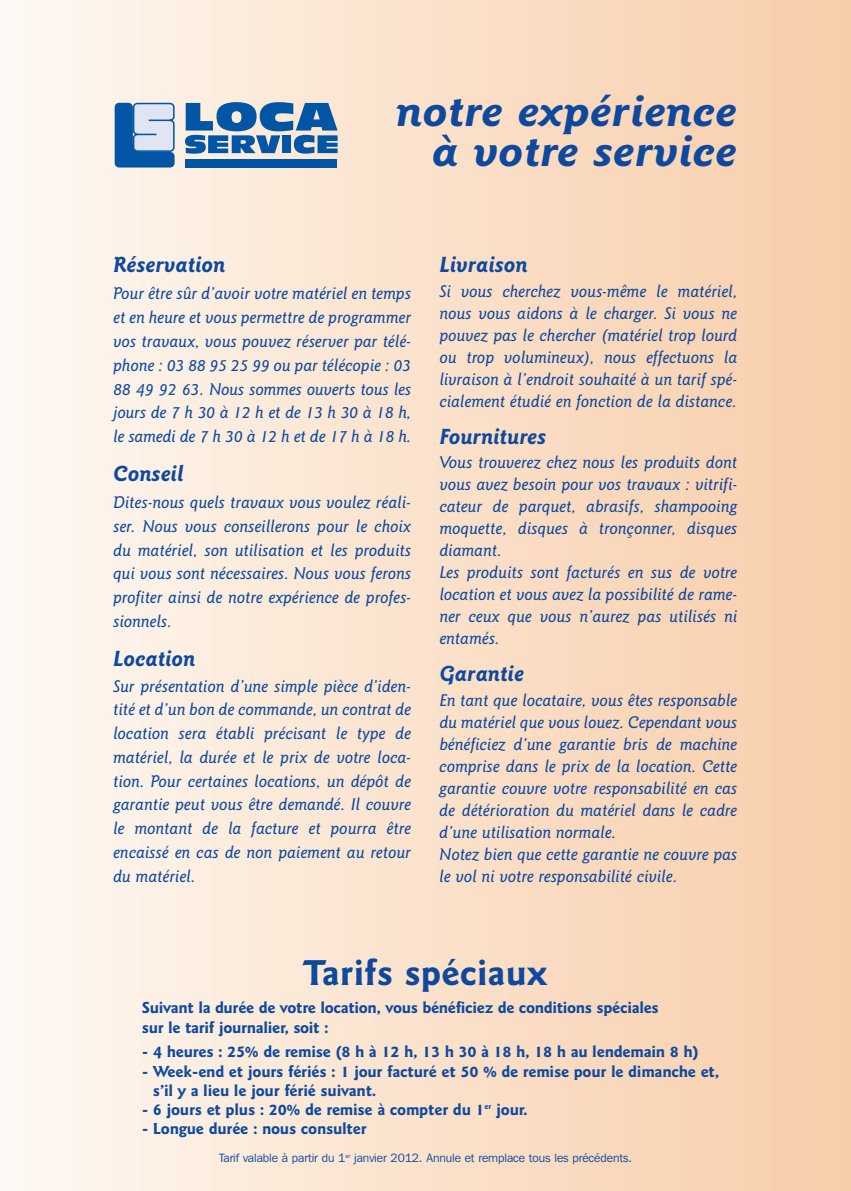
<style>
.page{position:relative;width:851px;height:1191px;background:#fff}
.page>*{position:absolute;margin:0;border:0;box-sizing:border-box;transform-origin:0 0}
.t1{font:italic 700 43.2px/40px "Goudy Sans IT Cby BT";color:#0f499d;text-align:right;scale:1.11 1}
.t2{font:700 36px "Goudy Sans IT Cby BT";color:#0f499d}
.t3{font:italic 700 22px "Goudy Sans IT Cby BT";color:#0f499d}
.t4{font:italic 500 17px/22px "Goudy Sans IT Cby BT";color:#0f499d;text-align:justify}
.t5{font:700 16px/19.2px "Goudy Sans IT Cby BT";letter-spacing:-.02em;color:#0f499d}
.t6{font:12px "Franklin Gothic IT Cby BT";letter-spacing:-.005em;color:#0f499d}
</style>
<div class="page">
<div style="left:0;top:0;width:850px;height:1191px;background:linear-gradient(to right,#fef8f3,#f8cda8)"></div>
<svg style="left:115px;top:102px;width:60px;height:65px;background:#6997c8"></svg>
<div style="left:185px;top:159px;width:152px;height:8px;background:#0155a5"></div>
<svg style="left:185px;top:102px;width:152px;height:52px;background:#5c8bb8"></svg>
<h1 class="t1" style="left:396px;top:94px;width:308px">notre expérience à votre service</h1>
<p class="t3" style="left:113px;top:256px;width:114px">Réservation</p>
<p class="t4" style="left:113px;top:283px;width:299px;line-height:23.8px">Pour être sûr d’avoir votre matériel en temps et en heure et vous permettre de programmer vos travaux, vous pouvez réserver par télé&shy;phone : 03 88 95 25 99 ou par télécopie : 03<br>88 49 92 63. Nous sommes ouverts tous les joursde7h30à12hetde13h30à18h, lesamedide7h30à12hetde17hà18h.</p>
<p class="t3" style="left:113px;top:464px;width:72px">Conseil</p>
<p class="t4" style="left:113px;top:491px;width:299px;line-height:23.8px">Dites-nous quels travaux vous voulez réali&shy;ser. Nous vous conseillerons pour le choix du matériel, son utilisation et les produits qui vous sont nécessaires. Nous vous ferons profiter ainsi de notre expérience de profes&shy;sionnels.</p>
<p class="t3" style="left:113px;top:649px;width:84px">Location</p>
<p class="t4" style="left:113px;top:675px;width:299px;line-height:23.8px">Sur présentation d’une simple pièce d’iden&shy;tité et d’un bon de commande, un contrat de location sera établi précisant le type de matériel, la durée et le prix de votre loca&shy;tion. Pour certaines locations, un dépôt de garantie peut vous être demandé. Il couvre le montant de la facture et pourra être encaissé en cas de non paiement au retour du matériel.</p>
<p class="t3" style="left:439px;top:256px;width:90px">Livraison</p>
<p class="t4" style="left:439px;top:281px;width:299px">Si vous cherchez vous-même le matériel, nous vous aidons à le charger. Si vous ne pouvez pas le chercher (matériel trop lourd ou trop volumineux), nous effectuons la livraison à l’endroit souhaité à un tarif spé&shy;cialement étudié en fonction de la distance.</p>
<p class="t3" style="left:439px;top:427px;width:108px">Fournitures</p>
<p class="t4" style="left:439px;top:452px;width:299px;text-align:left">Vous trouverez chez nous les produits dont vous avez besoin pour vos travaux : vitrifi&shy;cateur de parquet, abrasifs, shampooing moquette, disques à tronçonner, disques diamant.<br>Les produits sont facturés en sus de votre location et vous avez la possibilité de rame&shy;ner ceux que vous n’aurez pas utilisés ni entamés.</p>
<p class="t3" style="left:439px;top:665px;width:86px">Garantie</p>
<p class="t4" style="left:439px;top:690px;width:299px;text-align:left">En tant que locataire, vous êtes responsable du matériel que vous louez. Cependant vous bénéficiez d’une garantie bris de machine comprise dans le prix de la location. Cette garantie couvre votre responsabilité en cas de détérioration du matériel dans le cadre d’une utilisation normale.<br>Notez bien que cette garantie ne couvre pas le vol ni votre responsabilité civile.</p>
<h2 class="t2" style="left:303px;top:958px;width:245px">Tarifs spéciaux</h2>
<p class="t5" style="left:142px;top:999px;width:518px">Suivant la durée de votre location, vous bénéficiez de conditions spéciales sur le tarif journalier, soit :</p>
<p class="t5" style="left:142px;top:1043px;width:558px">- 4 heures : 25% de remise (8 h à 12 h, 13 h 30 à 18 h, 18 h au lendemain 8 h)</p>
<p class="t5" style="left:153px;top:1062px;width:568px;text-indent:-11px">- Week-end et jours fériés : 1 jour facturé et 50 % de remise pour le dimanche et, s’il y a lieu le jour férié suivant.</p>
<p class="t5" style="left:142px;top:1101px;width:387px">- 6 jours et plus : 20% de remise à compter du 1<sup>er</sup> jour.</p>
<p class="t5" style="left:142px;top:1120px;width:226px">- Longue durée : nous consulter</p>
<p class="t6" style="left:219px;top:1154px;width:414px">Tarif valable à partir du 1<sup>er</sup> janvier 2012. Annule et remplace tous les précédents.</p>
</div>
